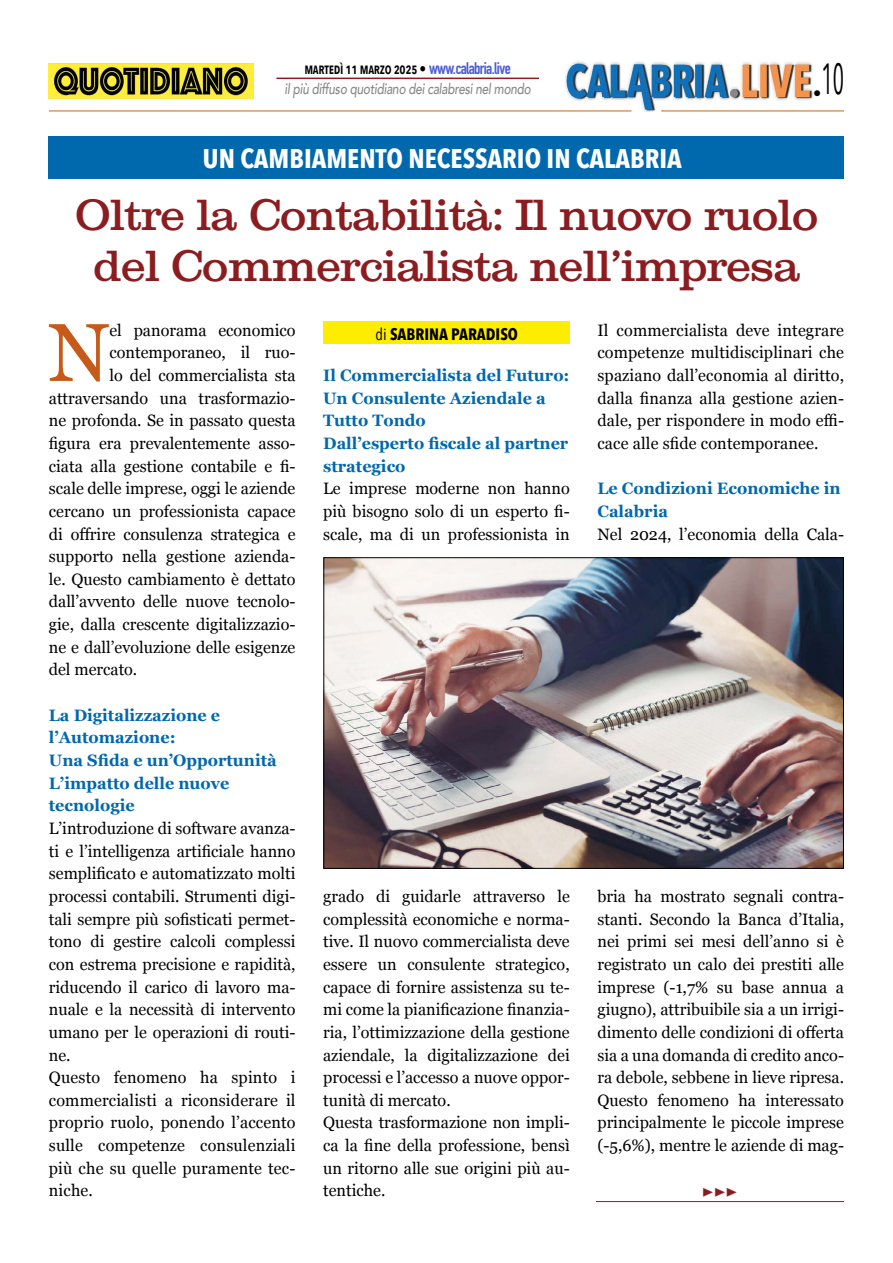
<style>
.page{position:relative;width:893px;height:1263px;background:#fff}
.page>*{position:absolute;margin:0;border:0;box-sizing:border-box;transform-origin:0 0}
.t1{font:81.9px "Georgia";color:#c85a19}
.t2{font:43.5px "Avenir Next Condensed";color:#000;scale:.55 1}
.t3{font:42px/51px "Clarxndon";color:#8b1c1f;text-align:center}
.t4{font:700 27px "Avenir Next Condensed";color:#fff}
.t5{font:16.5px/22.6px "Georgia";color:#000;text-align:justify}
.t6{font:700 16.5px/22.6px "Georgia";color:#0068ad}
.t7{font:700 16.5px "Avenir Next Condensed";color:#000}
.t8{font:italic 500 15px "Avenir";letter-spacing:-.02em;color:#878787;scale:.79 1}
.t9{font:600 15px "Avenir Next Condensed";letter-spacing:-.02em;color:#000;scale:.9 1}
.t10{font:10.5px "Wingdings 3";color:#8b1c1f;scale:1.28 1}
.s1{font-family:"Avenir";font-weight:500}
.s2{font-family:"DIN Condensed";font-weight:700;font-size:16.5px;color:#4f5cd6}
.s3{font-weight:400}
</style>
<div class="page">
<img style="left:565px;top:61px;width:249px;height:51px">
<hr style="left:49px;top:111px;width:582px;height:1px;background:#c86419">
<hr style="left:661px;top:111px;width:183px;height:1px;background:#c86419">
<img style="left:49px;top:64px;width:205px;height:34px">
<hr style="left:276px;top:78px;width:263px;height:1px;background:#8b1c1f">
<div style="left:49px;top:136px;width:795px;height:43px;background:#0068ad"></div>
<div style="left:324px;top:321px;width:246px;height:23px;background:#ffed00"></div>
<img style="left:325px;top:559px;width:517px;height:308px">
<div style="left:323px;top:557px;width:521px;height:312px;border:1px solid #000"></div>
<hr style="left:596px;top:1201px;width:248px;height:1px;background:#8b1c1f">
<p class="t9" style="left:304px;top:56px;width:231px">martedì 11 marzo 2025 <span class="s1">•</span> <span class="s2">www.calabria.live</span></p>
<p class="t8" style="left:285px;top:80px;width:313px">il più diffuso quotidiano dei calabresi nel mondo</p>
<h2 class="t2" style="left:813px;top:42px;width:58px"><sub>•</sub>10</h2>
<h3 class="t4" style="left:203px;top:142px;width:480px">UN CAMBIAMENTO NECESSARIO IN CALABRIA</h3>
<h3 class="t3" style="left:75px;top:190px;width:744px">Oltre la Contabilità: Il nuovo ruolo del Commercialista nell’impresa</h3>
<p class="t7" style="left:376px;top:324px;width:144px"><span class="s3">di</span> SABRINA PARADISO</p>
<p class="t5" style="left:597px;top:318px;width:248px">Il commercialista deve integrare competenze multidisciplinari che spaziano dall’economia al diritto, dalla finanza alla gestione azien&shy;dale, per rispondere in modo effi&shy;cace alle sfide contemporanee.</p>
<p class="t6" style="left:597px;top:476px;width:245px">Le Condizioni Economiche in<br>Calabria</p>
<p class="t5" style="left:597px;top:522px;width:248px">Nel 2024, l’economia della Cala-</p>
<h1 class="t1" style="left:48px;top:293px;width:63px">N</h1>
<p class="t5" style="left:110px;top:318px;width:187px">el panorama economico</p>
<p class="t5" style="left:110px;top:341px;width:188px">contemporaneo, il ruo-</p>
<p class="t5" style="left:110px;top:363px;width:187px">lo del commercialista sta</p>
<p class="t5" style="left:49px;top:386px;width:248px">attraversando una trasformazio-</p>
<p class="t5" style="left:49px;top:408px;width:248px">ne profonda. Se in passato questa</p>
<p class="t5" style="left:49px;top:431px;width:248px">figura era prevalentemente asso-</p>
<p class="t5" style="left:49px;top:454px;width:248px">ciata alla gestione contabile e fi-</p>
<p class="t5" style="left:49px;top:476px;width:248px">scale delle imprese, oggi le aziende</p>
<p class="t5" style="left:49px;top:499px;width:248px">cercano un professionista capace</p>
<p class="t5" style="left:49px;top:522px;width:248px">di offrire consulenza strategica e</p>
<p class="t5" style="left:49px;top:544px;width:248px">supporto nella gestione azienda-</p>
<p class="t5" style="left:49px;top:567px;width:248px">le. Questo cambiamento è dettato</p>
<p class="t5" style="left:49px;top:590px;width:248px">dall’avvento delle nuove tecnolo-</p>
<p class="t5" style="left:49px;top:612px;width:248px">gie, dalla crescente digitalizzazio-</p>
<p class="t5" style="left:49px;top:635px;width:248px">ne e dall’evoluzione delle esigenze</p>
<p class="t5" style="left:49px;top:658px;width:90px">del mercato.</p>
<p class="t6" style="left:49px;top:703px;width:229px">La Digitalizzazione e l’Automazione:<br>Una Sfida e un’Opportunità<br>L’impatto delle nuove tecnologie</p>
<p class="t5" style="left:49px;top:816px;width:248px;text-align:left">L’introduzione di software avanza&shy;ti e l’intelligenza artificiale hanno semplificato e automatizzato molti processi contabili. Strumenti digi&shy;tali sempre più sofisticati permet&shy;tono di gestire calcoli complessi con estrema precisione e rapidità, riducendo il carico di lavoro ma&shy;nuale e la necessità di intervento umano per le operazioni di routi&shy;ne.<br>Questo fenomeno ha spinto i commercialisti a riconsiderare il proprio ruolo, ponendo l’accento sulle competenze consulenziali più che su quelle puramente tec&shy;niche.</p>
<p class="t6" style="left:323px;top:363px;width:248px">Il Commercialista del Futuro:<br>Un Consulente Aziendale a<br>Tutto Tondo<br>Dall’esperto fiscale al partner strategico</p>
<p class="t5" style="left:323px;top:476px;width:248px">Le imprese moderne non hanno più bisogno solo di un esperto fi&shy;scale, ma di un professionista in</p>
<p class="t5" style="left:597px;top:884px;width:248px">bria ha mostrato segnali contra&shy;stanti. Secondo la Banca d’Italia, nei primi sei mesi dell’anno si è registrato un calo dei prestiti alle imprese (-1,7% su base annua a giugno), attribuibile sia a un irrigi&shy;dimento delle condizioni di offerta sia a una domanda di credito anco&shy;ra debole, sebbene in lieve ripresa.<br>Questo fenomeno ha interessato principalmente le piccole imprese (-5,6%), mentre le aziende di mag-</p>
<p class="t5" style="left:323px;top:884px;width:248px;text-align:left">grado di guidarle attraverso le complessità economiche e norma&shy;tive. Il nuovo commercialista deve essere un consulente strategico, capace di fornire assistenza su te&shy;mi come la pianificazione finanzia&shy;ria, l’ottimizzazione della gestione aziendale, la digitalizzazione dei processi e l’accesso a nuove oppor&shy;tunità di mercato.<br>Questa trasformazione non impli&shy;ca la fine della professione, bensì un ritorno alle sue origini più au&shy;tentiche.</p>
<p class="t10" style="left:702px;top:1187px;width:29px">◆◆◆</p>
</div>
